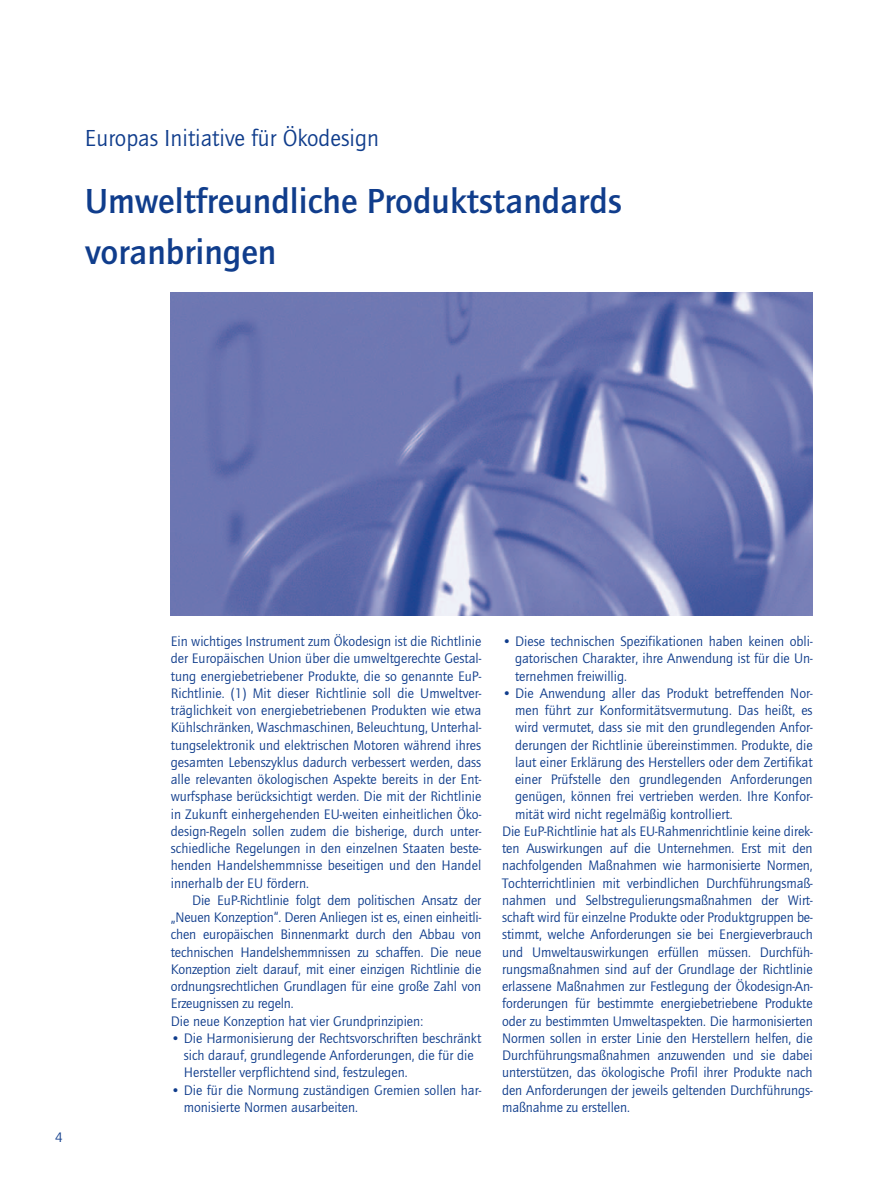
<style>
.page{position:relative;width:872px;height:1191px;background:#fff}
.page>*{position:absolute;margin:0;border:0;box-sizing:border-box;transform-origin:0 0}
.t1{font:700 36px/51px "Quay Itc T";color:#103d8c}
.t2{font:24px "Quay Itc T";color:#103d8c}
.t3{font:14.25px/17.2px "Quay Itc T";letter-spacing:-.005em;color:#103d8c}
</style>
<div class="page">
<img style="left:170px;top:292px;width:642px;height:323px">
<h2 class="t2" style="left:85px;top:129px;width:295px">Europas Initiative für Ökodesign</h2>
<h1 class="t1" style="left:85px;top:179px;width:538px">Umweltfreundliche Produktstandards voranbringen</h1>
<p class="t3" style="left:55px;top:1129px;width:9px">4</p>
<p class="t3" style="left:171px;top:634px;width:312px;text-align:justify">Ein wichtiges Instrument zum Ökodesign ist die Richtlinie der Europäischen Union über die umweltgerechte Gestal&shy;tung energiebetriebener Produkte, die so genannte EuP-Richtlinie. (1) Mit dieser Richtlinie soll die Umweltver&shy;träglichkeit von energiebetriebenen Produkten wie etwa Kühlschränken, Waschmaschinen, Beleuchtung, Unterhal&shy;tungselektronik und elektrischen Motoren während ihres gesamten Lebenszyklus dadurch verbessert werden, dass alle relevanten ökologischen Aspekte bereits in der Ent&shy;wurfsphase berücksichtigt werden. Die mit der Richtlinie in Zukunft einhergehenden EU-weiten einheitlichen Öko&shy;design-Regeln sollen zudem die bisherige, durch unter&shy;schiedliche Regelungen in den einzelnen Staaten beste&shy;henden Handelshemmnisse beseitigen und den Handel innerhalb der EU fördern.</p>
<p class="t3" style="left:171px;top:893px;width:312px;text-indent:21px">Die EuP-Richtlinie folgt dem politischen Ansatz der „Neuen Konzeption“. Deren Anliegen ist es, einen einheitli&shy;chen europäischen Binnenmarkt durch den Abbau von technischen Handelshemmnissen zu schaffen. Die neue Konzeption zielt darauf, mit einer einzigen Richtlinie die ordnungsrechtlichen Grundlagen für eine große Zahl von Erzeugnissen zu regeln.<br>Die neue Konzeption hat vier Grundprinzipien:</p>
<p class="t3" style="left:184px;top:1031px;width:299px;text-indent:-13px">• Die Harmonisierung der Rechtsvorschriften beschränkt sich darauf, grundlegende Anforderungen, die für die<br>Hersteller verpflichtend sind, festzulegen.</p>
<p class="t3" style="left:184px;top:1082px;width:299px;text-indent:-13px">• Die für die Normung zuständigen Gremien sollen har&shy;monisierte Normen ausarbeiten.</p>
<p class="t3" style="left:515px;top:634px;width:299px;text-align:justify;text-indent:-13px">• Diese technischen Spezifikationen haben keinen obli&shy;gatorischen Charakter, ihre Anwendung ist für die Un&shy;ternehmen freiwillig.</p>
<p class="t3" style="left:502px;top:686px;width:312px">• Die Anwendung aller das Produkt betreffenden Nor-</p>
<p class="t3" style="left:515px;top:703px;width:299px">men führt zur Konformitätsvermutung. Das heißt, es</p>
<p class="t3" style="left:515px;top:720px;width:299px">wird vermutet, dass sie mit den grundlegenden Anfor-</p>
<p class="t3" style="left:515px;top:737px;width:299px">derungen der Richtlinie übereinstimmen. Produkte, die</p>
<p class="t3" style="left:515px;top:755px;width:299px">laut einer Erklärung des Herstellers oder dem Zertifikat</p>
<p class="t3" style="left:515px;top:772px;width:299px">einer Prüfstelle den grundlegenden Anforderungen</p>
<p class="t3" style="left:515px;top:789px;width:299px">genügen, können frei vertrieben werden. Ihre Konfor-</p>
<p class="t3" style="left:515px;top:806px;width:219px">mität wird nicht regelmäßig kontrolliert.</p>
<p class="t3" style="left:502px;top:824px;width:312px">Die EuP-Richtlinie hat als EU-Rahmenrichtlinie keine direk-</p>
<p class="t3" style="left:502px;top:841px;width:312px">ten Auswirkungen auf die Unternehmen. Erst mit den</p>
<p class="t3" style="left:502px;top:858px;width:312px">nachfolgenden Maßnahmen wie harmonisierte Normen,</p>
<p class="t3" style="left:502px;top:875px;width:312px">Tochterrichtlinien mit verbindlichen Durchführungsmaß-</p>
<p class="t3" style="left:502px;top:893px;width:312px">nahmen und Selbstregulierungsmaßnahmen der Wirt-</p>
<p class="t3" style="left:502px;top:910px;width:312px">schaft wird für einzelne Produkte oder Produktgruppen be-</p>
<p class="t3" style="left:502px;top:927px;width:312px">stimmt, welche Anforderungen sie bei Energieverbrauch</p>
<p class="t3" style="left:502px;top:944px;width:312px">und Umweltauswirkungen erfüllen müssen. Durchfüh-</p>
<p class="t3" style="left:502px;top:962px;width:312px">rungsmaßnahmen sind auf der Grundlage der Richtlinie</p>
<p class="t3" style="left:502px;top:979px;width:312px">erlassene Maßnahmen zur Festlegung der Ökodesign-An-</p>
<p class="t3" style="left:502px;top:996px;width:312px">forderungen für bestimmte energiebetriebene Produkte</p>
<p class="t3" style="left:502px;top:1013px;width:312px">oder zu bestimmten Umweltaspekten. Die harmonisierten</p>
<p class="t3" style="left:502px;top:1031px;width:312px">Normen sollen in erster Linie den Herstellern helfen, die</p>
<p class="t3" style="left:502px;top:1048px;width:312px">Durchführungsmaßnahmen anzuwenden und sie dabei</p>
<p class="t3" style="left:502px;top:1065px;width:312px">unterstützen, das ökologische Profil ihrer Produkte nach</p>
<p class="t3" style="left:502px;top:1082px;width:312px">den Anforderungen der jeweils geltenden Durchführungs-</p>
<p class="t3" style="left:502px;top:1100px;width:129px">maßnahme zu erstellen.</p>
</div>
